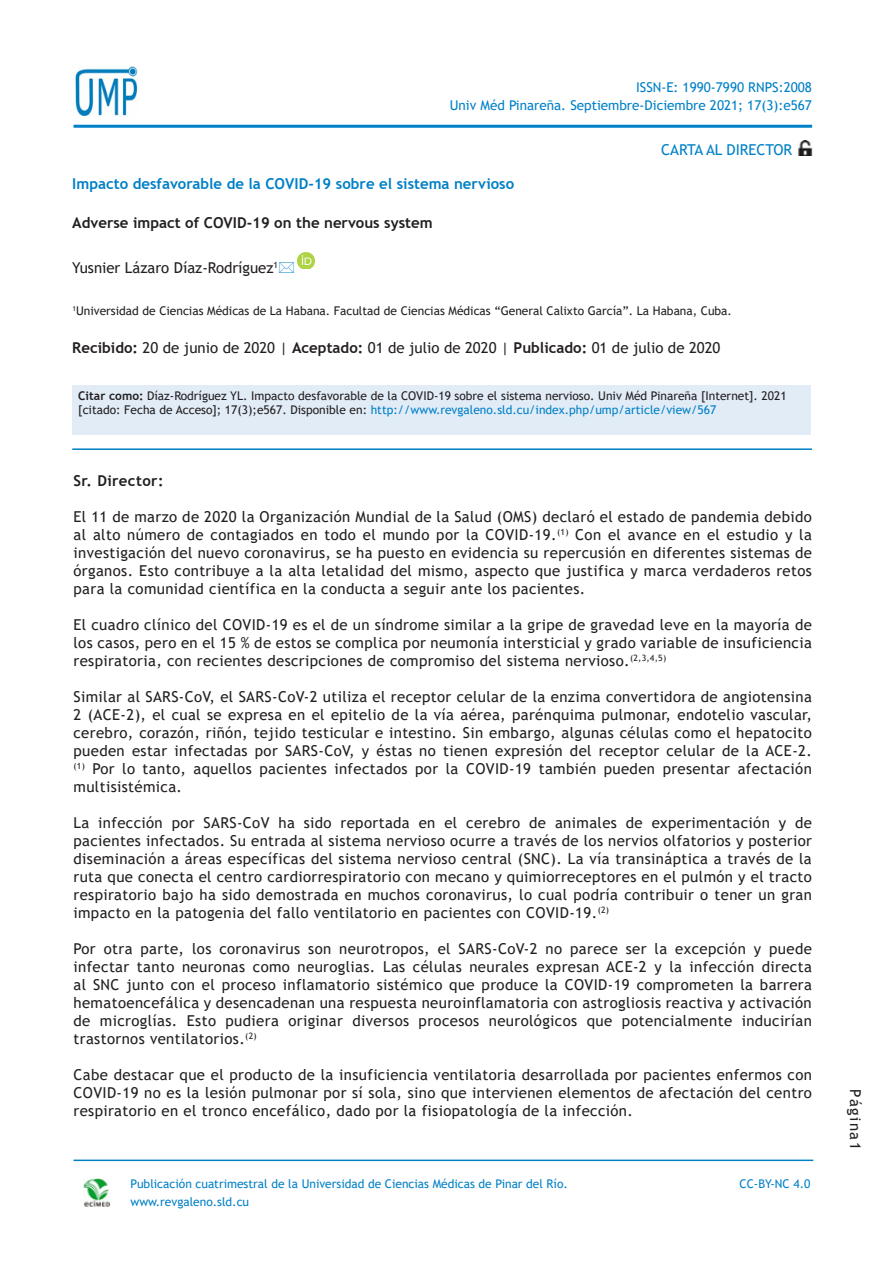
<style>
.page{position:relative;width:893px;height:1263px;background:#fff}
.page>*{position:absolute;margin:0;border:0;box-sizing:border-box;transform-origin:0 0}
.t1{font:15px/18px "Trebuchet MS";letter-spacing:.025em;color:#231f20;text-align:justify}
.t2{font:15px "Trebuchet MS";color:#231f20}
.t3{font:700 15px "Trebuchet MS";color:#0080c7}
.t4{font:700 15px "Trebuchet MS";color:#231f20}
.t5{font:15px "Trebuchet MS";color:#0080c7}
.t6{font:700 15px "Trebuchet MS";letter-spacing:.025em;color:#231f20}
.t7{font:15px "Trebuchet MS";letter-spacing:.1em;color:#231f20}
.t8{font:13.5px "Trebuchet MS";color:#0080c7}
.t9{font:12px/14.4px "Trebuchet MS";color:#231f20}
.t10{font:12px "Trebuchet MS";color:#0080c7}
.s1{font-weight:700}
.s2{color:#0080c7}
</style>
<div class="page">
<img style="left:75px;top:66px;width:63px;height:51px">
<img style="left:798px;top:140px;width:14px;height:16px">
<hr style="left:74px;top:125px;width:738px;height:3px;background:#0080c7">
<img style="left:298px;top:252px;width:16px;height:17px">
<div style="left:72px;top:385px;width:739px;height:50px;background:#e1ecf7"></div>
<hr style="left:72px;top:448px;width:740px;height:2px;background:#0080c7">
<img style="left:84px;top:1178px;width:26px;height:28px">
<hr style="left:74px;top:1159px;width:739px;height:2px;background:#0080c7">
<p class="t8" style="left:636px;top:78px;width:177px">ISSN-E: 1990-7990 RNPS:2008</p>
<p class="t8" style="left:450px;top:96px;width:364px">Univ Méd Pinareña. Septiembre-Diciembre 2021; 17(3):e567</p>
<p class="t5" style="left:661px;top:140px;width:133px">CARTA AL DIRECTOR</p>
<p class="t3" style="left:72px;top:175px;width:443px">Impacto desfavorable de la COVID-19 sobre el sistema nervioso</p>
<p class="t4" style="left:72px;top:213px;width:362px">Adverse impact of COVID-19 on the nervous system</p>
<p class="t2" style="left:72px;top:258px;width:207px">Yusnier Lázaro Díaz-Rodríguez<sup>1</sup></p>
<p class="t9" style="left:72px;top:303px;width:661px"><sup>1</sup>Universidad de Ciencias Médicas de La Habana. Facultad de Ciencias Médicas “General Calixto García”. La Habana, Cuba.</p>
<p class="t2" style="left:72px;top:338px;width:650px"><span class="s1">Recibido:</span> 20 de junio de 2020 | <span class="s1">Aceptado:</span> 01 de julio de 2020 | <span class="s1">Publicado:</span> 01 de julio de 2020</p>
<p class="t9" style="left:78px;top:388px;width:710px"><span class="s1">Citar como:</span> Díaz-Rodríguez YL. Impacto desfavorable de la COVID-19 sobre el sistema nervioso. Univ Méd Pinareña [Internet]. 2021 [citado: Fecha de Acceso]; 17(3);e567. Disponible en: <span class="s2">http://www.revgaleno.sld.cu/index.php/ump/article/view/567</span></p>
<p class="t6" style="left:74px;top:471px;width:91px">Sr. Director:</p>
<p class="t1" style="left:74px;top:508px;width:740px">El 11 de marzo de 2020 la Organización Mundial de la Salud (OMS) declaró el estado de pandemia debido al alto número de contagiados en todo el mundo por la COVID-19.<sup>(1)</sup> Con el avance en el estudio y la investigación del nuevo coronavirus, se ha puesto en evidencia su repercusión en diferentes sistemas de órganos. Esto contribuye a la alta letalidad del mismo, aspecto que justifica y marca verdaderos retos para la comunidad científica en la conducta a seguir ante los pacientes.</p>
<p class="t1" style="left:74px;top:616px;width:740px">El cuadro clínico del COVID-19 es el de un síndrome similar a la gripe de gravedad leve en la mayoría de los casos, pero en el 15 % de estos se complica por neumonía intersticial y grado variable de insuficiencia respiratoria, con recientes descripciones de compromiso del sistema nervioso.<sup>(2,3,4,5)</sup></p>
<p class="t1" style="left:74px;top:688px;width:740px">Similar al SARS‐ CoV, el SARS‐ CoV-2 utiliza el receptor celular de la enzima convertidora de angiotensina 2 (ACE-2), el cual se expresa en el epitelio de la vía aérea, parénquima pulmonar, endotelio vascular, cerebro, corazón, riñón, tejido testicular e intestino. Sin embargo, algunas células como el hepatocito pueden estar infectadas por SARS‐ CoV, y éstas no tienen expresión del receptor celular de la ACE-2. <sup>(1)</sup> Por lo tanto, aquellos pacientes infectados por la COVID-19 también pueden presentar afectación multisistémica.</p>
<p class="t1" style="left:74px;top:814px;width:740px">La infección por SARS-CoV ha sido reportada en el cerebro de animales de experimentación y de pacientes infectados. Su entrada al sistema nervioso ocurre a través de los nervios olfatorios y posterior diseminación a áreas específicas del sistema nervioso central (SNC). La vía transináptica a través de la ruta que conecta el centro cardiorrespiratorio con mecano y quimiorreceptores en el pulmón y el tracto respiratorio bajo ha sido demostrada en muchos coronavirus, lo cual podría contribuir o tener un gran impacto en la patogenia del fallo ventilatorio en pacientes con COVID-19.<sup>(2)</sup></p>
<p class="t1" style="left:74px;top:940px;width:740px">Por otra parte, los coronavirus son neurotropos, el SARS-CoV-2 no parece ser la excepción y puede infectar tanto neuronas como neuroglias. Las células neurales expresan ACE-2 y la infección directa al SNC junto con el proceso inflamatorio sistémico que produce la COVID-19 comprometen la barrera hematoencefálica y desencadenan una respuesta neuroinflamatoria con astrogliosis reactiva y activación de microglías. Esto pudiera originar diversos procesos neurológicos que potencialmente inducirían trastornos ventilatorios.<sup>(2)</sup></p>
<p class="t1" style="left:74px;top:1066px;width:740px">Cabe destacar que el producto de la insuficiencia ventilatoria desarrollada por pacientes enfermos con COVID-19 no es la lesión pulmonar por sí sola, sino que intervienen elementos de afectación del centro respiratorio en el tronco encefálico, dado por la fisiopatología de la infección.</p>
<p class="t10" style="left:130px;top:1176px;width:439px">Publicación cuatrimestral de la Universidad de Ciencias Médicas de Pinar del Río.</p>
<p class="t10" style="left:130px;top:1194px;width:120px">www.revgaleno.sld.cu</p>
<p class="t10" style="left:740px;top:1176px;width:72px">CC-BY-NC 4.0</p>
<p class="t7" style="left:865px;top:1089px;width:62px;rotate:90deg">Página1</p>
</div>
